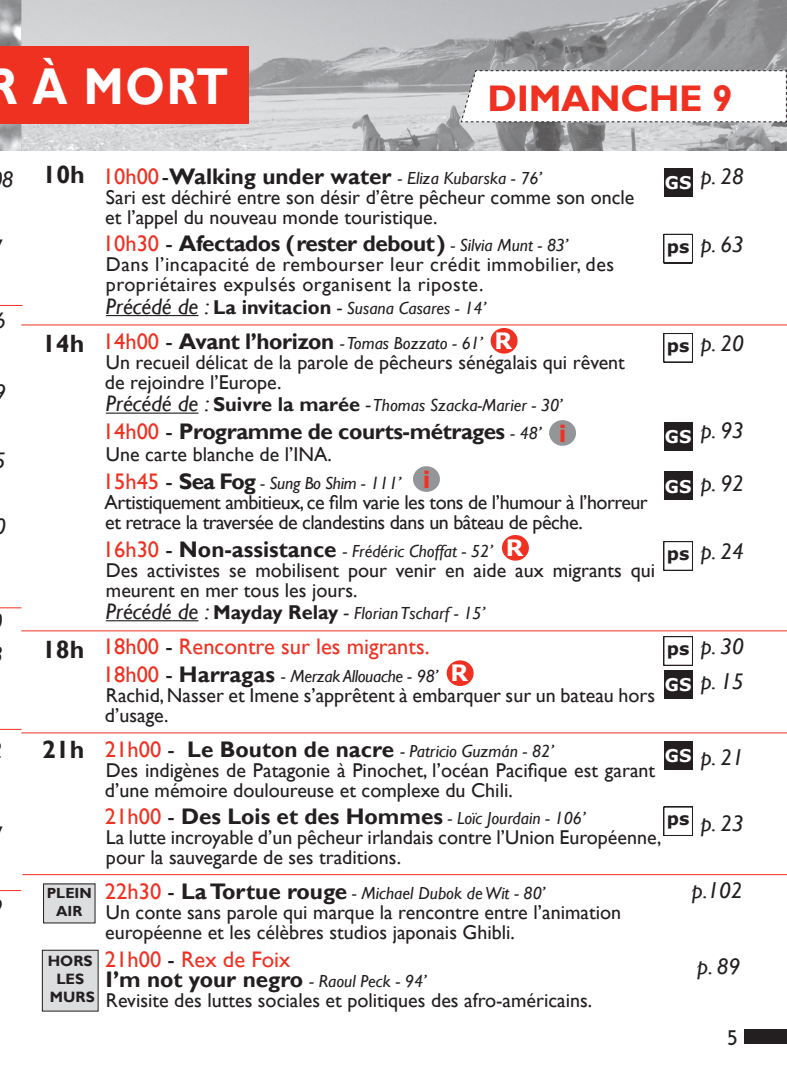
<style>
.page{position:relative;width:787px;height:1092px;background:#fff}
.page>*{position:absolute;margin:0;border:0;box-sizing:border-box;transform-origin:0 0}
.t1{font:700 51.75px "Gill Sans";color:#fff;scale:.87 1}
.t2{font:700 37px "Gill Sans";letter-spacing:-.01em;color:#ef3122}
.t3{font:700 25px "Gill Sans";color:#231f20}
.t4{font:600 22.75px "Josefin Sans";color:#231f20}
.t5{font:700 22.5px/20px "Gill Sans";letter-spacing:-.02em;color:#231f20}
.t6{font:italic 22.5px "Gill Sans";color:#231f20}
.t7{font:22.5px "Gill Sans";color:#ef3122}
.t8{font:700 22.5px "Verdana";color:#fff}
.t9{font:700 22.5px "Verdana";color:#ef3122}
.t10{font:20px/20px "Gill Sans";color:#231f20}
.t11{font:20px/20px "Gill Sans";letter-spacing:-.025em;color:#231f20}
.t12{font:20px/20px "Gill Sans";letter-spacing:.025em;color:#231f20}
.t13{font:italic 17.5px/35px "Gill Sans";color:#231f20}
.t14{font:italic 17.5px "Gill Sans";letter-spacing:-.02em;color:#231f20}
.t15{font:700 17.5px "Verdana";color:#fff}
.t16{font:700 17.5px "Verdana";color:#231f20}
.t17{font:700 15px/18px "Gill Sans";color:#231f20;text-align:center}
.t18{font:700 14.75px/17.5px "Gill Sans";color:#231f20;text-align:center}
.s1{font-style:inherit}
.s2{font-style:normal;font-size:22.5px;color:#ef3122}
.s3{font-style:normal;font-size:22.5px}
.s4{font-weight:700;font-style:normal;font-size:22.5px}
.s5{font-weight:400;color:#ef3122}
.s6{font-weight:400}
.s7{font-weight:400;font-style:italic;font-size:17.5px}
.s8{font-size:22.5px}
.s9{font-weight:700;font-style:normal;font-size:20px}
.s10{font-size:20px}
.s11{color:#231f20}
.s12{font-family:"Verdana";font-weight:700;font-style:normal;font-size:17.5px}
</style>
<div class="page">
<img style="left:0;top:0;width:787px;height:151px">
<div style="left:0;top:46px;width:248px;height:78px;background:#ef3122"></div>
<svg style="left:460px;top:70px;width:327px;height:52px"></svg>
<div style="left:744px;top:1029px;width:43px;height:14px;background:#231f20"></div>
<svg style="left:0;top:305px;width:23px;height:1px"></svg>
<hr style="left:21px;top:324px;width:766px;height:1px;background:#ef3122">
<svg style="left:0;top:607px;width:22px;height:1px"></svg>
<hr style="left:21px;top:630px;width:766px;height:1px;background:#ef3122">
<svg style="left:0;top:729px;width:22px;height:1px"></svg>
<hr style="left:21px;top:732px;width:766px;height:1px;background:#ef3122">
<svg style="left:663px;top:541px;width:30px;height:29px"></svg>
<svg style="left:663px;top:234px;width:30px;height:29px"></svg>
<svg style="left:663px;top:333px;width:30px;height:29px"></svg>
<hr style="left:106px;top:315px;width:92px;height:1px;background:#231f20">
<hr style="left:106px;top:412px;width:92px;height:1px;background:#231f20">
<hr style="left:106px;top:620px;width:92px;height:1px;background:#231f20">
<div style="left:663px;top:168px;width:29px;height:29px;background:#231f20"></div>
<div style="left:663px;top:422px;width:29px;height:28px;background:#231f20"></div>
<div style="left:663px;top:741px;width:29px;height:28px;background:#231f20"></div>
<div style="left:663px;top:670px;width:29px;height:28px;background:#231f20"></div>
<svg style="left:663px;top:636px;width:30px;height:29px"></svg>
<svg style="left:663px;top:806px;width:30px;height:29px"></svg>
<div style="left:663px;top:471px;width:29px;height:29px;background:#231f20"></div>
<svg style="left:0;top:890px;width:21px;height:1px"></svg>
<hr style="left:22px;top:874px;width:765px;height:1px;background:#ef3122">
<div style="left:44px;top:883px;width:51px;height:39px;background:#dcdddf"></div>
<div style="left:42px;top:950px;width:56px;height:61px;background:#dcdddf"></div>
<div style="left:42px;top:949px;width:56px;height:62px;border:1px solid #231f20"></div>
<div style="left:502px;top:535px;width:27px;height:25px;background:#ef3122;border-radius:50%"></div>
<div style="left:490px;top:328px;width:27px;height:25px;background:#ef3122;border-radius:50%"></div>
<div style="left:446px;top:660px;width:27px;height:26px;background:#ef3122;border-radius:50%"></div>
<div style="left:549px;top:420px;width:27px;height:26px;background:#939598;border-radius:50%"></div>
<div style="left:413px;top:466px;width:27px;height:26px;background:#939598;border-radius:50%"></div>
<h1 class="t1" style="left:-14px;top:56px;width:264px">r à mort</h1>
<h2 class="t2" style="left:487px;top:76px;width:247px">dimanche 9</h2>
<p class="t3" style="left:43px;top:160px;width:44px">10<span class="s1">h</span></p>
<p class="t6" style="left:2px;top:166px;width:13px">8</p>
<p class="t6" style="left:664px;top:163px;width:80px"><sub>GS</sub> p. 28</p>
<p class="t13" style="left:103px;top:161px;width:440px"><span class="s2">10h00</span><span class="s3">-</span><span class="s4">Walking under water</span> - Eliza Kubarska - 76’</p>
<p class="t10" style="left:105px;top:187px;width:530px">Sari est déchiré entre son désir d’être pêcheur comme son oncle et l’appel du nouveau monde touristique.</p>
<p class="t5" style="left:103px;top:234px;width:467px"><span class="s5">10h30</span> <span class="s6">-</span> Afectados (rester debout) <span class="s7">- Silvia Munt - 83’</span></p>
<p class="t12" style="left:106px;top:255px;width:509px">Dans l’incapacité de rembourser leur crédit immobilier, des propriétaires expulsés organisent la riposte.</p>
<p class="t13" style="left:103px;top:291px;width:385px"><span class="s8">Précédé de :</span> <span class="s9">La invitacion</span> <span class="s10">-</span> Susana Casares - 14’<br><span class="s2">14h00</span> <span class="s3">-</span> <span class="s4">Avant l’horizon</span> - Tomas Bozzato - 61’</p>
<p class="t10" style="left:105px;top:352px;width:521px">Un recueil délicat de la parole de pêcheurs sénégalais qui rêvent de rejoindre l’Europe.</p>
<p class="t13" style="left:106px;top:388px;width:458px"><span class="s8">Précédé de :</span> <span class="s9">Suivre la marée</span> <span class="s10">-</span> Thomas Szacka-Marier - 30’</p>
<p class="t5" style="left:103px;top:422px;width:440px"><span class="s5">14h00</span> <span class="s6">-</span> Programme de courts-métrages <span class="s7">- 48’</span></p>
<p class="t10" style="left:106px;top:445px;width:227px">Une carte blanche de l’INA.</p>
<p class="t14" style="left:103px;top:473px;width:300px"><span class="s2">15h45</span> <span class="s3">-</span> <span class="s4">Sea Fog</span> - Sung Bo Shim - 111’</p>
<p class="t11" style="left:105px;top:492px;width:545px">Artistiquement ambitieux, ce film varie les tons de l’humour à l’horreur et retrace la traversée de clandestins dans un bâteau de pêche.</p>
<p class="t13" style="left:103px;top:533px;width:391px"><span class="s2">16h30</span> <span class="s3">-</span> <span class="s4">Non-assistance</span> - Frédéric Choffat - 52’</p>
<p class="t10" style="left:106px;top:560px;width:551px">Des activistes se mobilisent pour venir en aide aux migrants qui meurent en mer tous les jours.</p>
<p class="t13" style="left:106px;top:596px;width:381px"><span class="s8">Précédé de :</span> <span class="s9">Mayday Relay</span> <span class="s10">-</span> Florian Tscharf - 15’</p>
<p class="t7" style="left:103px;top:633px;width:328px">18h00 <span class="s11">-</span> Rencontre sur les migrants.</p>
<p class="t14" style="left:103px;top:665px;width:337px"><span class="s2">18h00</span> <span class="s3">-</span> <span class="s4">Harragas</span> - Merzak Allouache - 98’</p>
<p class="t10" style="left:105px;top:685px;width:552px">Rachid, Nasser et Imene s’apprêtent à embarquer sur un bateau hors d’usage.</p>
<p class="t13" style="left:105px;top:733px;width:450px"><span class="s2">21h00</span> <span class="s3">-</span> <span class="s4">Le Bouton de nacre</span> - Patricio Guzmán - 82’</p>
<p class="t10" style="left:105px;top:760px;width:552px">Des indigènes de Patagonie à Pinochet, l’océan Pacifique est garant d’une mémoire douloureuse et complexe du Chili.</p>
<p class="t5" style="left:105px;top:807px;width:482px"><span class="s5">21h00</span> <span class="s6">-</span> Des Lois et des Hommes <span class="s7">- Loïc Jourdain - 106’</span></p>
<p class="t10" style="left:106px;top:827px;width:557px">La lutte incroyable d’un pêcheur irlandais contre l’Union Européenne, pour la sauvegarde de ses traditions.</p>
<p class="t13" style="left:105px;top:876px;width:442px"><span class="s2">22h30</span> <span class="s3">-</span> <span class="s4">La Tortue rouge</span> - Michael Dubok de Wit - 80’</p>
<p class="t10" style="left:105px;top:902px;width:517px">Un conte sans parole qui marque la rencontre entre l’animation européenne et les célèbres studios japonais Ghibli.</p>
<p class="t5" style="left:105px;top:949px;width:323px"><span class="s5">21h00</span> <span class="s6">-</span> <span class="s5">Rex de Foix<br></span>I ’m not your negro <span class="s7">- Raoul Peck - 94’</span></p>
<p class="t10" style="left:106px;top:990px;width:488px">Revisite des luttes sociales et politiques des afro-américains.</p>
<p class="t6" style="left:701px;top:231px;width:44px">p. 63</p>
<p class="t16" style="left:666px;top:234px;width:24px">ps</p>
<p class="t6" style="left:-5px;top:307px;width:13px">6</p>
<p class="t8" style="left:494px;top:325px;width:19px">R</p>
<p class="t3" style="left:42px;top:328px;width:44px">14<span class="s1">h</span></p>
<p class="t6" style="left:701px;top:330px;width:44px">p. 20</p>
<p class="t16" style="left:666px;top:333px;width:24px">ps</p>
<p class="t6" style="left:-5px;top:379px;width:13px">9</p>
<p class="t6" style="left:701px;top:417px;width:44px">p. 93</p>
<p class="t9" style="left:559px;top:418px;width:9px">i</p>
<p class="t15" style="left:664px;top:424px;width:28px">GS</p>
<p class="t6" style="left:-5px;top:447px;width:13px">5</p>
<p class="t9" style="left:423px;top:464px;width:9px">i</p>
<p class="t6" style="left:701px;top:470px;width:44px">p. 92</p>
<p class="t15" style="left:664px;top:473px;width:28px">GS</p>
<p class="t6" style="left:-5px;top:513px;width:13px">0</p>
<p class="t8" style="left:505px;top:532px;width:19px">R</p>
<p class="t6" style="left:666px;top:538px;width:78px"><span class="s12">ps</span> p. 24</p>
<p class="t6" style="left:666px;top:633px;width:78px"><span class="s12">ps</span> p. 30</p>
<p class="t3" style="left:42px;top:634px;width:44px">18<span class="s1">h</span></p>
<p class="t8" style="left:450px;top:657px;width:19px">R</p>
<p class="t6" style="left:701px;top:668px;width:44px">p. 15</p>
<p class="t15" style="left:664px;top:672px;width:28px">GS</p>
<p class="t3" style="left:42px;top:734px;width:44px">21<span class="s1">h</span></p>
<p class="t15" style="left:664px;top:743px;width:28px">GS</p>
<p class="t6" style="left:701px;top:744px;width:44px">p. 21</p>
<p class="t6" style="left:701px;top:810px;width:44px">p. 23</p>
<p class="t16" style="left:666px;top:806px;width:24px">ps</p>
<p class="t6" style="left:692px;top:876px;width:52px">p.102</p>
<p class="t18" style="left:47px;top:885px;width:47px">Plein air</p>
<p class="t17" style="left:48px;top:952px;width:48px">Hors les murs</p>
<p class="t6" style="left:697px;top:952px;width:44px">p. 89</p>
<p class="t4" style="left:727px;top:1023px;width:12px">5</p>
</div>
